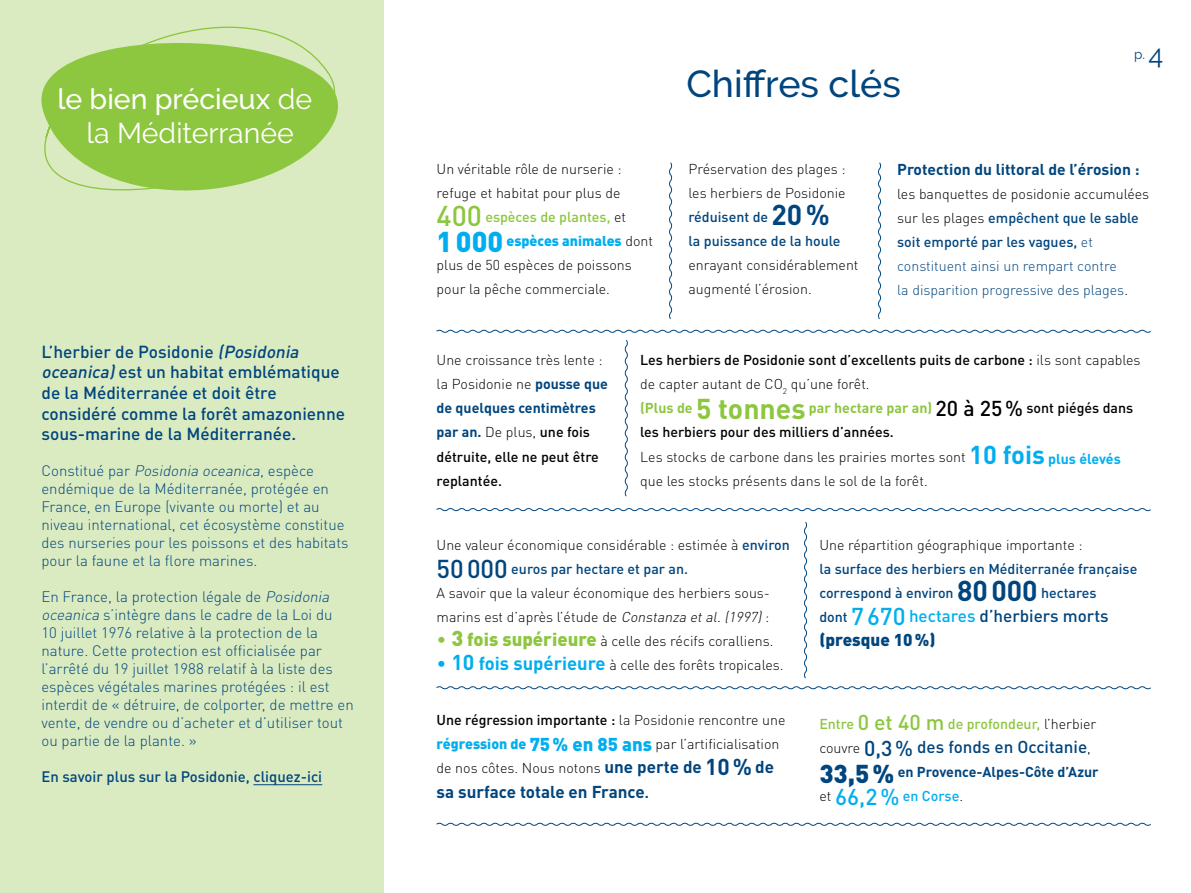
<style>
.page{position:relative;width:1191px;height:893px;background:#fff}
.page>*{position:absolute;margin:0;border:0;box-sizing:border-box;transform-origin:0 0}
.t1{font:500 37.5px "Raleway";color:#00457e}
.t2{font:28.5px/34.5px "Raleway";color:#fff;text-align:center}
.t3{font:500 17.25px/20.7px "DINOT";color:#00457e}
.t4{font:500 16.95px/24.2px "DINOT";color:#00457e}
.t5{font:700 16.95px "DINOT";color:#00457e}
.t6{font:700 15.6px "DINOT";color:#00457e}
.t7{font:300 15px/18px "DINOT";color:#00457e}
.t8{font:500 15px "DINOT";color:#00457e}
.t9{font:300 14.25px/24.2px "DINOT";color:#000}
.t10{font:300 14.25px/24.2px "DINOT";color:#00457e}
.t11{font:500 14.25px/24.2px "DINOT";color:#00457e}
.t12{font:700 14.25px/24.2px "DINOT";color:#00457e}
.t13{font:500 14.25px "DINOT";color:#8dc63f}
.t14{font:13.5px "Raleway";color:#00457e}
.s1{font-weight:500}
.s2{font-style:italic}
.s3{font-size:27.15px}
.s4{font-weight:500;font-size:28.35px;color:#8dc63f}
.s5{font-weight:500;color:#8dc63f}
.s6{font-weight:900;font-size:28.35px;color:#00aeef}
.s7{font-weight:900;color:#00aeef}
.s8{font-weight:500;color:#00457e}
.s9{font-weight:700;font-size:28.35px;color:#00457e}
.s10{color:#000}
.s11{font-weight:700;color:#00457e}
.s12{font-weight:700;color:#8dc63f}
.s13{font-weight:700;font-size:28.35px;color:#8dc63f}
.s14{font-weight:500;font-size:21.3px}
.s15{font-weight:700;font-size:25.5px;color:#00aeef}
.s16{font-weight:700;color:#00aeef}
.s17{font-weight:500;font-size:25.5px;color:#00457e}
.s18{font-size:18.45px;color:#8dc63f}
.s19{font-weight:900;font-size:21.3px;color:#8dc63f}
.s20{font-weight:900;font-size:18.45px;color:#8dc63f}
.s21{font-size:18.45px;color:#00aeef}
.s22{font-weight:700;font-size:21.3px;color:#00aeef}
.s23{font-weight:700;font-size:18.45px;color:#00aeef}
.s24{font-weight:900;font-size:18.45px;color:#00aeef}
.s25{font-weight:700;font-size:16.95px;color:#00457e}
.s26{font-weight:700;font-size:22.65px;color:#00457e}
.s27{font-size:14.25px}
.s28{font-weight:700;font-size:28.35px}
.s29{font-size:24.15px;color:#00aeef}
.s30{color:#00aeef}
.s31{font-weight:900}
.s32{font-size:21.3px}
.s33{font-weight:300;color:#000}
.s34{font-weight:300;font-size:14.25px;color:#000}
.s35{font-weight:900;font-size:25.5px}
.s36{font-weight:500;font-size:22.65px;color:#00aeef}
.s37{font-weight:500;color:#00aeef}
</style>
<div class="page">
<svg style="left:436px;top:686px;width:715px;height:4px"></svg>
<svg style="left:436px;top:822px;width:715px;height:4px"></svg>
<svg style="left:436px;top:508px;width:715px;height:4px"></svg>
<svg style="left:669px;top:162px;width:4px;height:157px"></svg>
<svg style="left:436px;top:329px;width:715px;height:168px"></svg>
<svg style="left:878px;top:162px;width:3px;height:157px"></svg>
<svg style="left:804px;top:521px;width:3px;height:158px"></svg>
<div style="left:0;top:0;width:384px;height:893px;background:#daebc1"></div>
<hr style="left:253px;top:784px;width:69px;height:1px;background:#00457e">
<svg style="left:41px;top:26px;width:297px;height:165px"></svg>
<h2 class="t2" style="left:57px;top:81px;width:256px"><span class="s1">le bien précieux</span> de la Méditerranée</h2>
<p class="t3" style="left:41px;top:340px;width:305px">L’herbier de Posidonie <span class="s2">(Posidonia oceanica)</span>est un habitat emblématique de la Méditerranée et doit être considéré comme la forêt amazonienne sous-marine de la Méditerranée.</p>
<p class="t7" style="left:41px;top:461px;width:308px">C o n st i t u é pa r <span class="s2">Posidonia oceanica</span>, es p è ce endémique de la Méditerranée, protégée en France, en Europe (vivante ou morte) et au niveau international, cet écosystème constitue des nurseries pour les poissons et des habitats pour la faune et la flore marines.</p>
<p class="t7" style="left:41px;top:587px;width:314px">En France, la protection légale de <span class="s2">Posidonia oceanica</span> s’intègre dans le cadre de la Loi du<br>10 juillet 1976 relative à la protection de la nature. Cette protection est officialisée par l’arrêté du 19 juillet 1988 relatif à la liste des espèces végétales marines protégées : il est interdit de « détruire, de colporter, de mettre en vente, de vendre ou d’acheter et d’utiliser tout ou partie de la plante. »</p>
<p class="t8" style="left:41px;top:767px;width:282px">En savoir plus sur la Posidonie, cliquez-ici</p>
<h1 class="t1" style="left:686px;top:62px;width:216px">Chiffres clés</h1>
<p class="t14" style="left:1134px;top:47px;width:31px">p. <span class="s3">4</span></p>
<p class="t9" style="left:436px;top:156px;width:218px">Un véritable rôle de nurserie : refuge et habitat pour plus de<br><span class="s4">400</span> <span class="s5">espèces de plantes,</span> et<br><span class="s6">1000</span> <span class="s7">espèces animales</span> dont plus de 50 espèces de poissons pour la pêche commerciale.</p>
<p class="t9" style="left:688px;top:156px;width:159px">Préservation des plages : les herbiers de Posidonie <span class="s8">réduisent de</span> <span class="s9">20%<br></span><span class="s8">la puissance de la houle</span></p>
<p class="t9" style="left:688px;top:252px;width:171px">enrayant considérablement augmenté l’érosion.</p>
<p class="t6" style="left:897px;top:159px;width:244px">Protection du littoral de l’érosion :</p>
<p class="t10" style="left:897px;top:181px;width:253px"><span class="s10">les banquettes de posidonie accumulées sur les plages</span> <span class="s1">empêchent que le sable soit emporté par les vagues,</span> et constituent ainsi un rempart contre<br>la disparition progressive des plages<span class="s10">.</span></p>
<p class="t9" style="left:436px;top:347px;width:173px">Une croissance très lente : la Posidonie ne <span class="s11">pousse que de quelques centimètres par an.</span> De plus, <span class="s1">une fois détruite, elle ne peut être replantée.</span></p>
<p class="t9" style="left:640px;top:347px;width:502px"><span class="s1">Les herbiers de Posidonie sont d’excellents puits de carbone :</span> ils sont capables de capter autant de CO<sub>2</sub> qu’une forêt.<br><span class="s12">(Plus de</span> <span class="s13">5 tonnes</span> <span class="s12">par hectare par an)</span> <span class="s14">20 à 25%</span> <span class="s1">sont piégés dans les herbiers pour des milliers d’années.<br></span>Les stocks de carbone dans les prairies mortes sont <span class="s15">10 fois</span> <span class="s16">plus élevés </span>que les stocks présents dans le sol de la forêt.</p>
<p class="t9" style="left:436px;top:532px;width:355px">Une valeur économique considérable : estimée à <span class="s8">environ </span><span class="s17">50000</span> <span class="s8">euros par hectare et par an.<br></span>A savoir que la valeur économique des herbiers sous&shy;marins est d’après l’étude de <span class="s2">Constanza etal.(1997)</span>:</p>
<p class="t9" style="left:436px;top:628px;width:338px"><span class="s18">•</span> <span class="s19">3</span> <span class="s20">fois supérieure</span> à celle des récifs coralliens.</p>
<p class="t9" style="left:436px;top:652px;width:348px"><span class="s21">•</span> <span class="s22">10</span> <span class="s23">fois supérieure</span> à celle des forêts tropicales.</p>
<p class="t9" style="left:436px;top:707px;width:350px"><span class="s1">Une régression importante :</span> la Posidonie rencontre une <span class="s7">régression de</span> <span class="s24">75% en 85 ans</span> par l’artificialisation de nos côtes. Nous notons <span class="s25">une perte de</span> <span class="s26">10%</span> <span class="s25">de</span></p>
<p class="t5" style="left:436px;top:780px;width:214px">sa surface totale en France<span class="s27">.</span></p>
<p class="t9" style="left:819px;top:532px;width:265px">Une répartition géographique importante :</p>
<p class="t11" style="left:819px;top:556px;width:319px">la surface des herbiers en Méditerranée française correspond à environ <span class="s28">80000</span> hectares</p>
<p class="t4" style="left:819px;top:603px;width:291px"><span class="s27">dont</span> <span class="s29">7670</span> <span class="s30">hectares</span> d’herbiers morts <span class="s31">(presque 10%)</span></p>
<p class="t13" style="left:819px;top:714px;width:278px">Entre <span class="s32">0 et 40 m</span> de profondeur, <span class="s33">l’herbier</span></p>
<p class="t4" style="left:819px;top:734px;width:273px"><span class="s34">couvre</span> <span class="s32">0,3%</span> des fonds en Occitanie<span class="s34">,</span></p>
<p class="t12" style="left:819px;top:759px;width:281px"><span class="s35">33,5%</span> en Provence-Alpes-Côte d’Azur <span class="s33">et</span> <span class="s36">66,2%</span> <span class="s37">en Corse</span><span class="s33">.</span></p>
</div>
